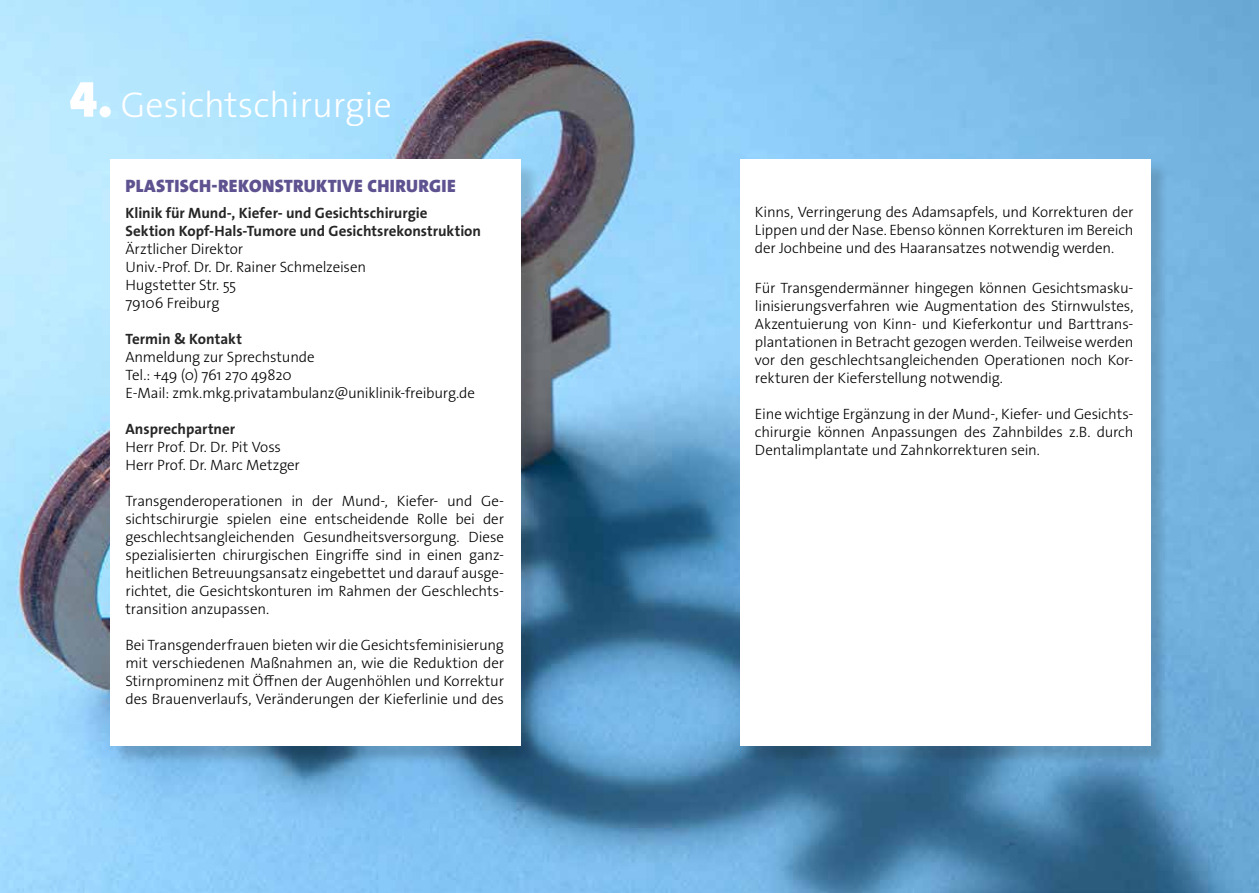
<style>
.page{position:relative;width:1259px;height:893px;background:#fff}
.page>*{position:absolute;margin:0;border:0;box-sizing:border-box;transform-origin:0 0}
.t1{font:300 36px "The Sans Os F";color:#fff}
.t2{font:900 18px "The Sans Os F";letter-spacing:.02em;color:#5f5290}
.t3{font:300 15px/18px "The Sans Os F";letter-spacing:-.01em;color:#000;text-align:justify}
.t4{font:700 15px/18px "The Sans Os F";color:#262626}
.s1{font-weight:900;font-size:51px}
</style>
<div class="page">
<img style="left:0;top:0;width:1259px;height:893px">
<div style="left:113px;top:162px;width:426px;height:603px;background:#000;opacity:.15"></div>
<div style="left:111px;top:159px;width:410px;height:587px;background:#fff"></div>
<div style="left:742px;top:162px;width:427px;height:603px;background:#000;opacity:.15"></div>
<div style="left:740px;top:159px;width:410px;height:587px;background:#fff"></div>
<h1 class="t1" style="left:69px;top:81px;width:324px"><span class="s1">4.</span> Gesichtschirurgie</h1>
<p class="t2" style="left:126px;top:174px;width:331px">PLASTISCH-REKONSTRUKTIVE CHIRURGIE</p>
<p class="t4" style="left:125px;top:204px;width:357px">Klinik für Mund-, Kiefer- und Gesichtschirurgie<br>Sektion Kopf-Hals-Tumore und Gesichtsrekonstruktion</p>
<p class="t3" style="left:125px;top:240px;width:242px;text-align:left">Ärztlicher Direktor<br>Univ.-Prof. Dr. Dr. Rainer Schmelzeisen<br>Hugstetter Str. 55<br>79106 Freiburg</p>
<p class="t4" style="left:125px;top:330px;width:118px">Termin &amp; Kontakt</p>
<p class="t3" style="left:125px;top:348px;width:351px;text-align:left">Anmeldung zur Sprechstunde<br>Tel.: +49 (0) 761 270 49820<br>E-Mail: zmk.mkg.privatambulanz@uniklinik-freiburg.de</p>
<p class="t4" style="left:125px;top:420px;width:111px">Ansprechpartner</p>
<p class="t3" style="left:125px;top:438px;width:176px">Herr Prof. Dr. Dr. Pit Voss<br>Herr Prof. Dr. Marc Metzger</p>
<p class="t3" style="left:125px;top:492px;width:380px">Transgenderoperationen in der Mund-, Kiefer- und Ge&shy;sichtschirurgie spielen eine entscheidende Rolle bei der geschlechtsangleichenden Gesundheitsversorgung. Diese spezialisierten chirurgischen Eingriffe sind in einen ganz&shy;heitlichen Betreuungsansatz eingebettet und darauf ausge&shy;richtet, die Gesichtskonturen im Rahmen der Geschlechts&shy;transition anzupassen.</p>
<p class="t3" style="left:125px;top:636px;width:380px">Bei Transgenderfrauen bieten wir die Gesichtsfeminisierung mit verschiedenen Maßnahmen an, wie die Reduktion der Stirnprominenz mit Öffnen der Augenhöhlen und Korrektur des Brauenverlaufs, Veränderungen der Kieferlinie und des</p>
<p class="t3" style="left:755px;top:203px;width:380px">Kinns, Verringerung des Adamsapfels, und Korrekturen der Lippen und der Nase. Ebenso können Korrekturen im Bereich der Jochbeine und des Haaransatzes notwendig werden.</p>
<p class="t3" style="left:755px;top:279px;width:380px">Für Transgendermänner hingegen können Gesichtsmasku&shy;linisierungsverfahren wie Augmentation des Stirnwulstes, Akzentuierung von Kinn- und Kieferkontur und Barttrans&shy;plantationen in Betracht gezogen werden. Teilweise werden vor den geschlechtsangleichenden Operationen noch Kor&shy;rekturen der Kieferstellung notwendig.</p>
<p class="t3" style="left:755px;top:405px;width:380px">Eine wichtige Ergänzung in der Mund-, Kiefer- und Gesichts&shy;chirurgie können Anpassungen des Zahnbildes z.B. durch Dentalimplantate und Zahnkorrekturen sein.</p>
</div>
